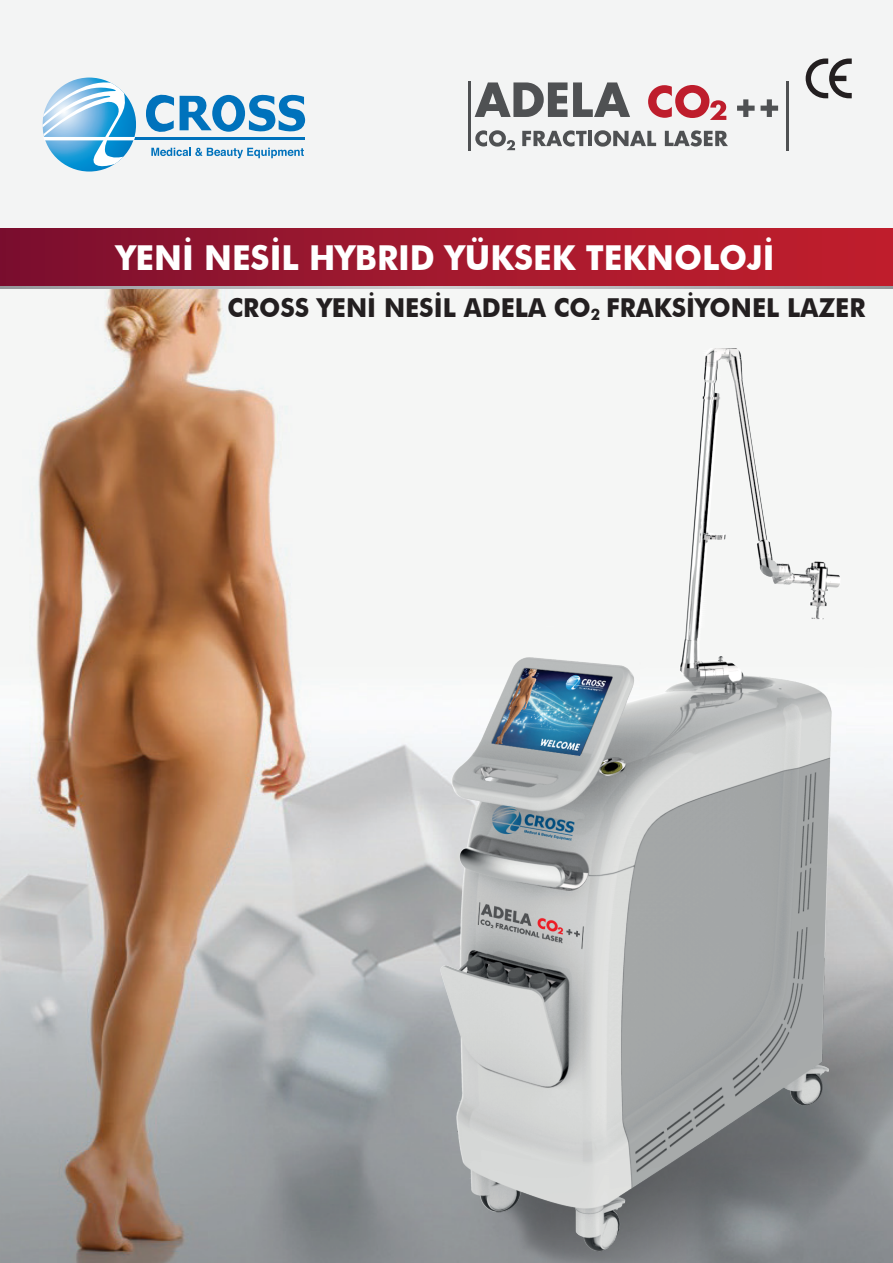
<style>
.page{position:relative;width:893px;height:1263px;background:#fff}
.page>*{position:absolute;margin:0;border:0;box-sizing:border-box;transform-origin:0 0}
.t1{font:700 34.35px "Futura BT";color:#fff;scale:.95 1}
.t2{font:700 26.1px "Futura BT";color:#231f20;scale:.95 1}
.t3{font:700 15.9px "Futura BT";color:#231f20;scale:.95 1}
</style>
<div class="page">
<img style="left:0;top:288px;width:893px;height:975px">
<img style="left:363px;top:348px;width:530px;height:915px">
<svg style="left:0;top:286px;width:893px;height:2px;background:#b2b3b6"></svg>
<div style="left:0;top:227px;width:893px;height:59px;background:linear-gradient(to right,#7d102f,#c5202d)"></div>
<div style="left:0;top:0;width:893px;height:227px;background:#f3f4f4"></div>
<svg style="left:146px;top:94px;width:28px;height:44px"></svg>
<svg style="left:180px;top:94px;width:125px;height:38px"></svg>
<hr style="left:134px;top:138px;width:171px;height:2px;background:#0072bc">
<svg style="left:42px;top:80px;width:94px;height:89px"></svg>
<svg style="left:151px;top:148px;width:153px;height:10px"></svg>
<svg style="left:806px;top:58px;width:46px;height:40px"></svg>
<hr style="left:468px;top:81px;width:3px;height:69px;background:#4f5153">
<hr style="left:786px;top:81px;width:3px;height:69px;background:#4f5153">
<svg style="left:475px;top:82px;width:92px;height:35px"></svg>
<svg style="left:573px;top:82px;width:57px;height:35px"></svg>
<svg style="left:737px;top:99px;width:18px;height:18px"></svg>
<svg style="left:761px;top:99px;width:17px;height:18px"></svg>
<svg style="left:648px;top:85px;width:78px;height:35px"></svg>
<svg style="left:475px;top:130px;width:40px;height:20px"></svg>
<svg style="left:522px;top:130px;width:65px;height:16px"></svg>
<hr style="left:588px;top:131px;width:4px;height:15px;background:#4f5153">
<svg style="left:594px;top:130px;width:62px;height:17px"></svg>
<svg style="left:665px;top:130px;width:63px;height:16px"></svg>
<h1 class="t1" style="left:116px;top:237px;width:695px">YENİ NESİL HYBRID YÜKSEK TEKNOLOJİ</h1>
<p class="t2" style="left:228px;top:292px;width:673px">CROSS YENİ NESİL ADELA CO FRAKSİYONEL LAZER</p>
<p class="t3" style="left:591px;top:305px;width:11px">2</p>
</div>
